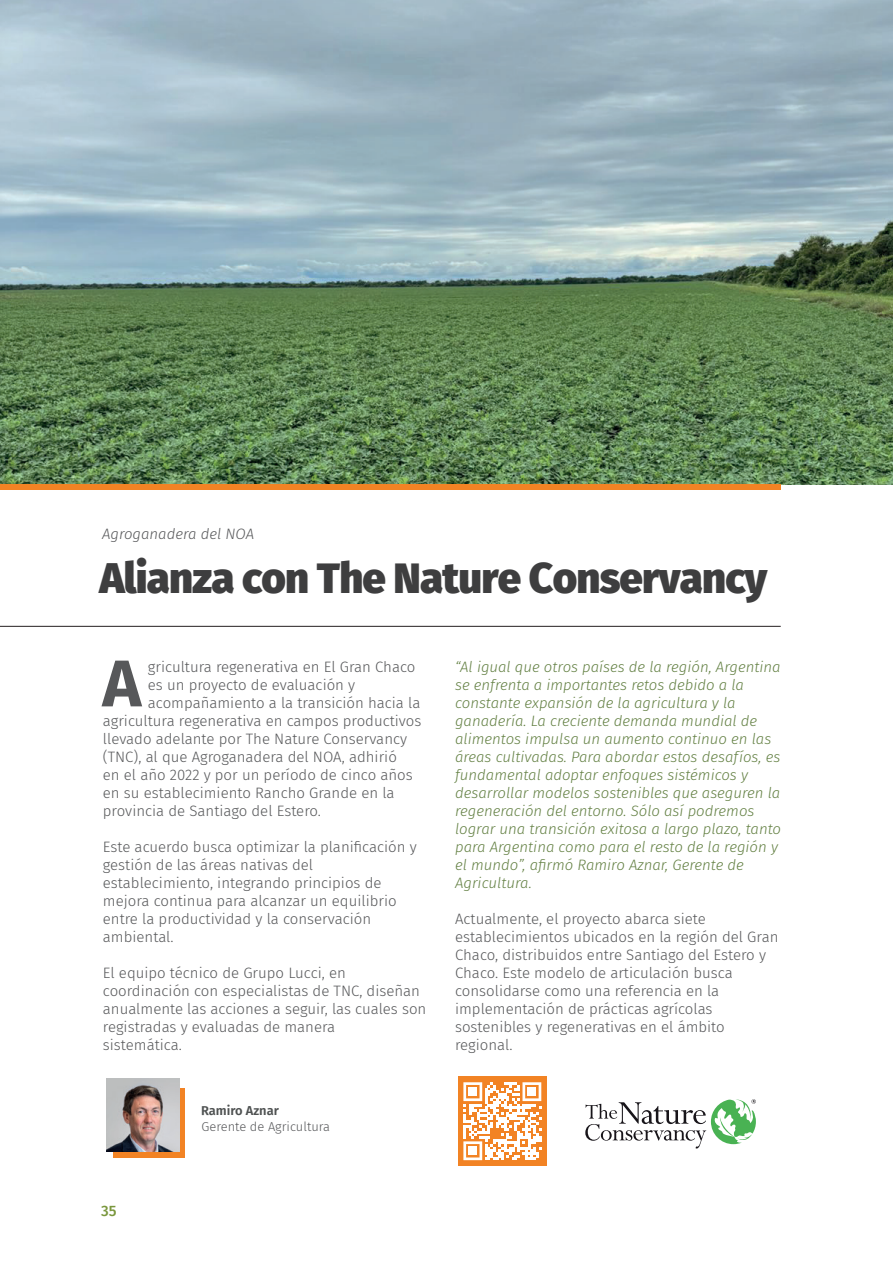
<style>
.page{position:relative;width:893px;height:1263px;background:#fff}
.page>*{position:absolute;margin:0;border:0;box-sizing:border-box;transform-origin:0 0}
.t1{font:700 66px "Fira Sans";color:#57585a}
.t2{font:900 42px "Fira Sans";letter-spacing:-.02em;color:#3e3e3f}
.t3{font:300 15px/18px "Fira Sans";color:#57585a}
.t4{font:italic 300 15px/18px "Fira Sans";color:#638043}
.t5{font:italic 300 15px "Fira Sans";color:#57585a}
.t6{font:500 15px "Fira Sans";color:#7a973d}
.t7{font:300 12.9px "Fira Sans";color:#57585a}
.t8{font:600 12.9px "Fira Sans";color:#4f5252}
</style>
<div class="page">
<hr style="left:0;top:626px;width:781px;height:1px;background:#231f20">
<img style="left:0;top:0;width:893px;height:485px">
<div style="left:0;top:485px;width:781px;height:5px;background:#f28324"></div>
<svg style="left:113px;top:1089px;width:72px;height:68px"></svg>
<img style="left:107px;top:1078px;width:72px;height:73px">
<div style="left:458px;top:1077px;width:89px;height:88px;background:#f28324"></div>
<svg style="left:463px;top:1082px;width:78px;height:78px"></svg>
<div style="left:469px;top:1088px;width:8px;height:8px;background:#fff"></div>
<div style="left:528px;top:1088px;width:8px;height:8px;background:#fff"></div>
<div style="left:469px;top:1147px;width:8px;height:8px;background:#fff"></div>
<svg style="left:585px;top:1099px;width:171px;height:49px"></svg>
<p class="t5" style="left:102px;top:524px;width:154px">Agroganadera del NOA</p>
<h2 class="t2" style="left:99px;top:540px;width:669px">Alianza con The Nature Conservancy</h2>
<h1 class="t1" style="left:102px;top:628px;width:40px">A</h1>
<p class="t4" style="left:455px;top:658px;width:327px">“Al igual que otros países de la región, Argentina se enfrenta a importantes retos debido a la constante expansión de la agricultura y la ganadería. La creciente demanda mundial de alimentos impulsa un aumento continuo en las áreas cultivadas. Para abordar estos desafíos, es fundamental adoptar enfoques sistémicos y desarrollar modelos sostenibles que aseguren la regeneración del entorno. Sólo así podremos lograr una transición exitosa a largo plazo, tanto para Argentina como para el resto de la región y el mundo”, afirmó Ramiro Aznar, Gerente de Agricultura.</p>
<p class="t3" style="left:455px;top:910px;width:325px">Actualmente, el proyecto abarca siete establecimientos ubicados en la región del Gran Chaco, distribuidos entre Santiago del Estero y Chaco. Este modelo de articulación busca consolidarse como una referencia en la implementación de prácticas agrícolas sostenibles y regenerativas en el ámbito regional.</p>
<p class="t3" style="left:148px;top:658px;width:269px">gricultura regenerativa en El Gran Chaco</p>
<p class="t3" style="left:148px;top:676px;width:209px">es un proyecto de evaluación y</p>
<p class="t3" style="left:148px;top:694px;width:274px">acompañamiento a la transición hacia la</p>
<p class="t3" style="left:103px;top:712px;width:320px">agricultura regenerativa en campos productivos</p>
<p class="t3" style="left:103px;top:730px;width:306px">llevado adelante por The Nature Conservancy</p>
<p class="t3" style="left:103px;top:748px;width:295px">(TNC), al que Agroganadera del NOA, adhirió</p>
<p class="t3" style="left:103px;top:766px;width:311px">en el año 2022 y por un período de cinco años</p>
<p class="t3" style="left:103px;top:784px;width:293px">en su establecimiento Rancho Grande en la</p>
<p class="t3" style="left:103px;top:802px;width:220px">provincia de Santiago del Estero.</p>
<p class="t3" style="left:103px;top:838px;width:315px">Este acuerdo busca optimizar la planificación y gestión de las áreas nativas del establecimiento, integrando principios de mejora continua para alcanzar un equilibrio entre la productividad y la conservación ambiental.</p>
<p class="t3" style="left:103px;top:964px;width:325px">El equipo técnico de Grupo Lucci, en coordinación con especialistas de TNC, diseñan anualmente las acciones a seguir, las cuales son registradas y evaluadas de manera<br>sistemática.</p>
<p class="t6" style="left:101px;top:1199px;width:17px">35</p>
<p class="t8" style="left:201px;top:1099px;width:79px">Ramiro Aznar</p>
<p class="t7" style="left:202px;top:1117px;width:130px">Gerente de Agricultura</p>
</div>
